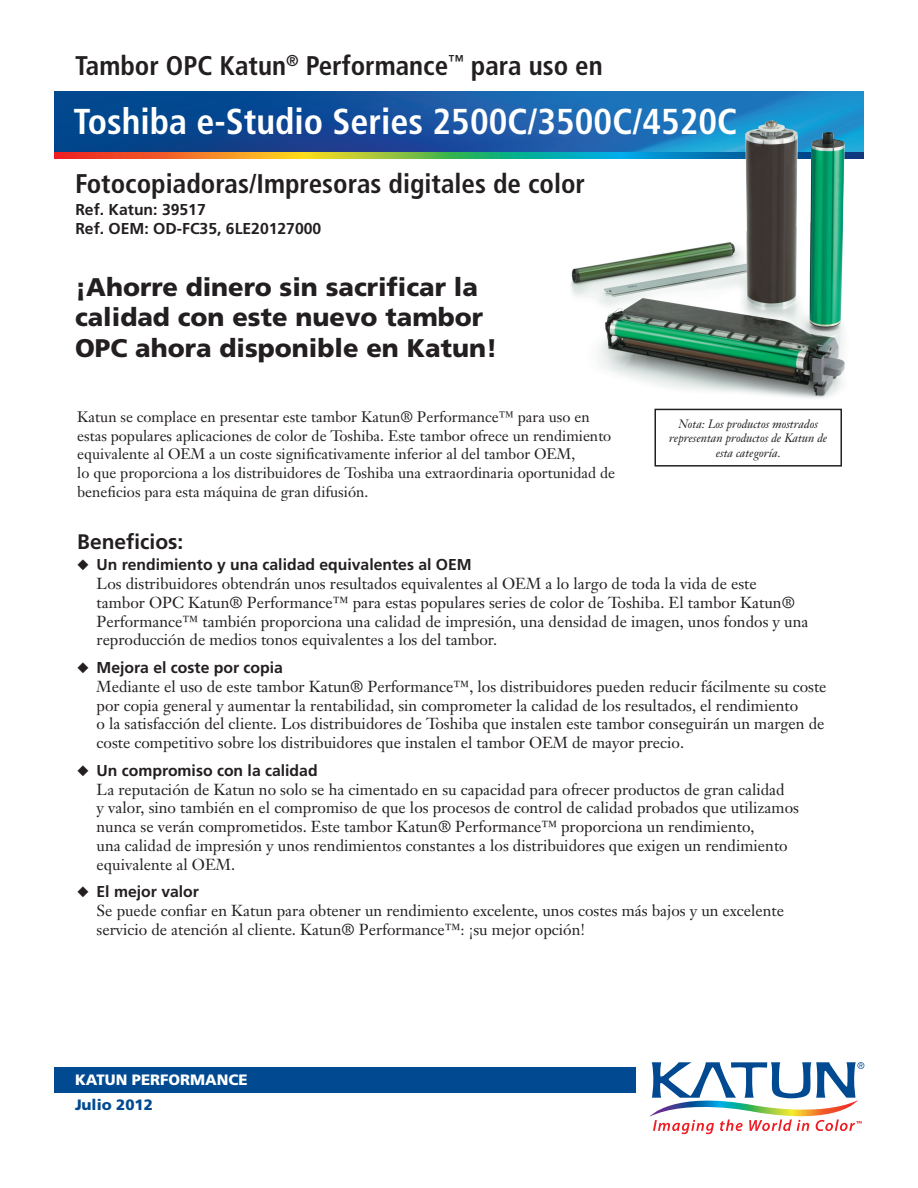
<style>
.page{position:relative;width:918px;height:1188px;background:#fff}
.page>*{position:absolute;margin:0;border:0;box-sizing:border-box;transform-origin:0 0}
.t1{font:700 condensed 36px "Frutiger";color:#fff}
.t2{font:700 condensed 27px "Frutiger";color:#231f20}
.t3{font:900 25.5px/30.6px "Frutiger";color:#231f20}
.t4{font:700 21px "Frutiger";color:#231f20}
.t5{font:15.75px/18.8px "Janson Text";color:#231f20}
.t6{font:700 15.75px "Frutiger";color:#231f20}
.t7{font:15px/18.8px "Janson Text";color:#231f20}
.t8{font:900 15px "Frutiger";color:#fff}
.t9{font:900 15px "Frutiger";color:#014990}
.t10{font:italic 12px/14.4px "Janson Text";color:#231f20;text-align:center}
.s1{font-family:"Frutiger";font-weight:700}
</style>
<div class="page">
<div style="left:54px;top:1067px;width:582px;height:25px;background:#014990"></div>
<img style="left:54px;top:152px;width:810px;height:6px">
<img style="left:54px;top:91px;width:810px;height:61px">
<svg style="left:649px;top:1062px;width:215px;height:72px"></svg>
<img style="left:565px;top:120px;width:289px;height:279px">
<div style="left:655px;top:409px;width:187px;height:58px;border:2px solid #231f20"></div>
<p class="t2" style="left:75px;top:49px;width:529px">Tambor OPC Katun<sup>®</sup> Performance<sup>™</sup> para uso en</p>
<p class="t1" style="left:74px;top:100px;width:665px">Toshiba e-Studio Series 2500C/3500C/4520C</p>
<p class="t2" style="left:75px;top:167px;width:512px">Fotocopiadoras/Impresoras digitales de color</p>
<p class="t6" style="left:75px;top:201px;width:132px">Ref. Katun: 39517</p>
<p class="t6" style="left:75px;top:219px;width:247px">Ref. OEM: OD-FC35, 6LE20127000</p>
<p class="t3" style="left:75px;top:271px;width:424px">¡Ahorre dinero sin sacrificar la calidad con este nuevo tambor<br>OPC ahora disponible en Katun!</p>
<p class="t7" style="left:77px;top:407px;width:539px">Katun se complace en presentar este tambor Katun® Performance™ para uso en estas populares aplicaciones de color de Toshiba. Este tambor ofrece un rendimiento equivalente al OEM a un coste significativamente inferior al del tambor OEM,<br>lo que proporciona a los distribuidores de Toshiba una extraordinaria oportunidad de beneficios para esta máquina de gran difusión.</p>
<p class="t4" style="left:77px;top:530px;width:108px">Beneficios:</p>
<p class="t5" style="left:97px;top:555px;width:713px;text-indent:-19px">◆ <span class="s1">Un rendimiento y una calidad equivalentes al OEM<br></span>Los distribuidores obtendrán unos resultados equivalentes al OEM a lo largo de toda la vida de este tambor OPC Katun® Performance™ para estas populares series de color de Toshiba. El tambor Katun® Performance™ también proporciona una calidad de impresión, una densidad de imagen, unos fondos y una reproducción de medios tonos equivalentes a los del tambor.</p>
<p class="t5" style="left:97px;top:658px;width:732px;text-indent:-19px">◆ <span class="s1">Mejora el coste por copia<br></span>Mediante el uso de este tambor Katun® Performance™, los distribuidores pueden reducir fácilmente su coste por copia general y aumentar la rentabilidad, sin comprometer la calidad de los resultados, el rendimiento<br>o la satisfacción del cliente. Los distribuidores de Toshiba que instalen este tambor conseguirán un margen de coste competitivo sobre los distribuidores que instalen el tambor OEM de mayor precio.</p>
<p class="t5" style="left:97px;top:761px;width:704px;text-indent:-19px">◆ <span class="s1">Un compromiso con la calidad<br></span>La reputación de Katun no solo se ha cimentado en su capacidad para ofrecer productos de gran calidad<br>y valor, sino también en el compromiso de que los procesos de control de calidad probados que utilizamos nunca se verán comprometidos. Este tambor Katun® Performance™ proporciona un rendimiento,<br>una calidad de impresión y unos rendimientos constantes a los distribuidores que exigen un rendimiento equivalente al OEM.</p>
<p class="t5" style="left:97px;top:882px;width:689px;text-indent:-19px">◆ <span class="s1">El mejor valor<br></span>Se puede confiar en Katun para obtener un rendimiento excelente, unos costes más bajos y un excelente servicio de atención al cliente. Katun® Performance™: ¡su mejor opción!</p>
<p class="t10" style="left:669px;top:417px;width:160px">Nota: Los productos mostrados representan productos de Katun de esta categoría.</p>
<p class="t8" style="left:75px;top:1071px;width:174px">KATUN PERFORMANCE</p>
<p class="t9" style="left:75px;top:1095px;width:80px">Julio 2012</p>
</div>
